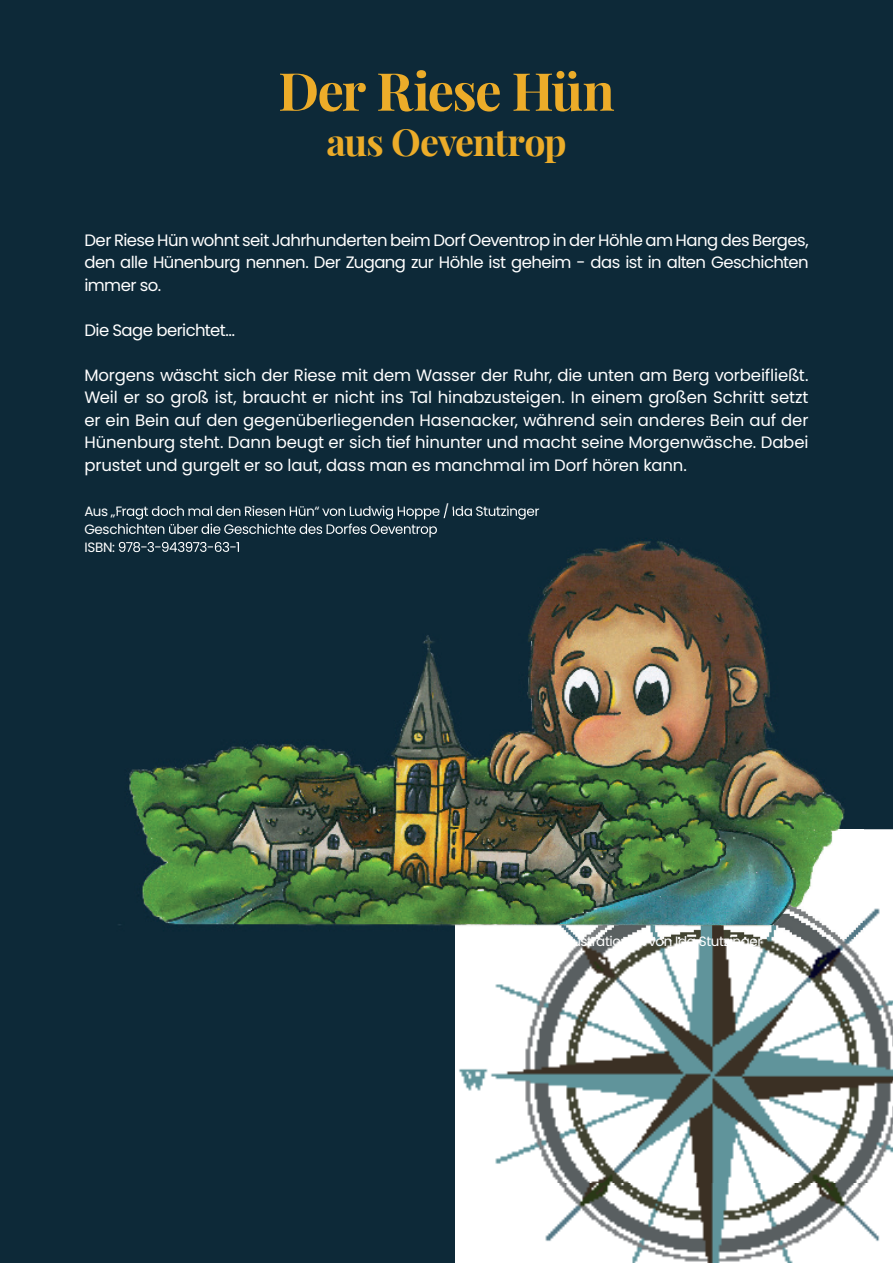
<style>
.page{position:relative;width:893px;height:1263px;background:#fff}
.page>*{position:absolute;margin:0;border:0;box-sizing:border-box;transform-origin:0 0}
.t1{font:700 52.5px "Playfair Display";letter-spacing:-.03em;color:#ecac29}
.t2{font:700 37.5px "Playfair Display";letter-spacing:-.03em;color:#ecac29}
.t3{font:16.5px/22.5px "Poppins";letter-spacing:-.03em;color:#fff;text-align:justify}
.t4{font:13.5px "Poppins";letter-spacing:-.025em;color:#fff}
</style>
<div class="page">
<div style="left:1px;top:1px;width:892px;height:1262px;background:#0d2938"></div>
<img style="left:455px;top:829px;width:438px;height:434px">
<img style="left:118px;top:519px;width:727px;height:407px">
<img style="left:116px;top:510px;width:422px;height:9px">
<img style="left:116px;top:523px;width:321px;height:14px">
<img style="left:118px;top:542px;width:121px;height:10px">
<img style="left:455px;top:829px;width:409px;height:110px">
<svg style="left:528px;top:640px;width:3px;height:5px"></svg>
<svg style="left:526px;top:676px;width:2px;height:17px"></svg>
<svg style="left:439px;top:674px;width:8px;height:11px"></svg>
<svg style="left:411px;top:674px;width:9px;height:20px"></svg>
<svg style="left:528px;top:699px;width:3px;height:11px"></svg>
<h1 class="t1" style="left:278px;top:50px;width:338px">Der Riese Hün</h1>
<h2 class="t2" style="left:326px;top:112px;width:242px">aus Oeventrop</h2>
<p class="t3" style="left:84px;top:229px;width:726px">Der Riese Hün wohnt seit Jahrhunderten beim Dorf Oeventrop in der Höhle am Hang des Berges, den alle Hünenburg nennen. Der Zugang zur Höhle ist geheim - das ist in alten Geschichten immer so.</p>
<p class="t3" style="left:84px;top:319px;width:152px">Die Sage berichtet…</p>
<p class="t3" style="left:84px;top:364px;width:726px">Morgens wäscht sich der Riese mit dem Wasser der Ruhr, die unten am Berg vorbeifließt.<br>Weil er so groß ist, braucht er nicht ins Tal hinabzusteigen. In einem großen Schritt setzt er ein Bein auf den gegenüberliegenden Hasenacker, während sein anderes Bein auf der Hünenburg steht. Dann beugt er sich tief hinunter und macht seine Morgenwäsche. Dabei prustet und gurgelt er so laut, dass man es manchmal im Dorf hören kann.</p>
<p class="t4" style="left:84px;top:503px;width:457px">Aus „Fragt doch mal den Riesen Hün“ von Ludwig Hoppe / Ida Stutzinger</p>
<p class="t4" style="left:563px;top:934px;width:201px">Illustrationen von Ida Stutzinger</p>
</div>
